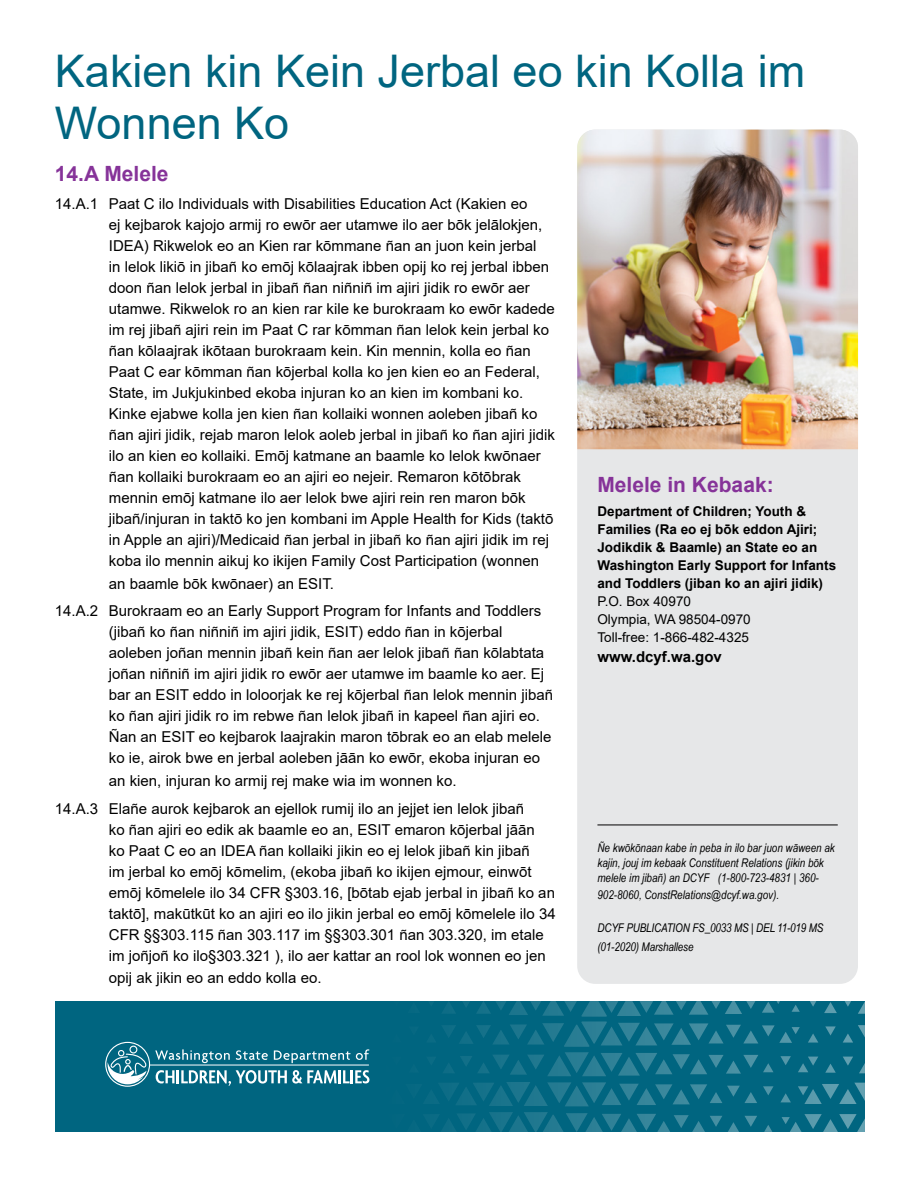
<style>
.page{position:relative;width:918px;height:1188px;background:#fff}
.page>*{position:absolute;margin:0;border:0;box-sizing:border-box;transform-origin:0 0}
.t1{font:45px/52.5px "Arial";color:#006580}
.t2{font:700 21px "Arial";color:#863399}
.t3{font:15px/21px "Arial";color:#000}
.t4{font:700 15px "Arial";color:#000}
.t5{font:700 13.5px/18px "Arial";color:#000}
.t6{font:13.5px/18px "Arial";color:#000}
.t7{font:italic 12px/15px "Arial Narrow";color:#000}
</style>
<div class="page">
<div style="left:577px;top:130px;width:281px;height:854px;background:#e6e7e8;border-radius:18px"></div>
<hr style="left:597px;top:825px;width:241px;height:1px;background:#000">
<img style="left:577px;top:130px;width:281px;height:319px">
<div style="left:56px;top:1001px;width:809px;height:131px;background:#006580"></div>
<svg style="left:781px;top:1093px;width:10px;height:9px"></svg>
<svg style="left:763px;top:1086px;width:11px;height:9px"></svg>
<svg style="left:764px;top:1125px;width:8px;height:7px"></svg>
<svg style="left:728px;top:1116px;width:29px;height:16px"></svg>
<svg style="left:434px;top:1112px;width:288px;height:20px"></svg>
<svg style="left:434px;top:1082px;width:323px;height:24px"></svg>
<svg style="left:782px;top:1114px;width:83px;height:18px"></svg>
<svg style="left:798px;top:1083px;width:67px;height:21px"></svg>
<svg style="left:825px;top:1064px;width:11px;height:9px"></svg>
<svg style="left:825px;top:1026px;width:11px;height:10px"></svg>
<svg style="left:843px;top:1057px;width:10px;height:9px"></svg>
<svg style="left:843px;top:1025px;width:22px;height:18px"></svg>
<svg style="left:858px;top:1001px;width:7px;height:13px"></svg>
<svg style="left:859px;top:1063px;width:6px;height:10px"></svg>
<svg style="left:434px;top:1001px;width:384px;height:75px"></svg>
<svg style="left:824px;top:1002px;width:13px;height:11px"></svg>
<svg style="left:845px;top:1001px;width:6px;height:6px"></svg>
<svg style="left:156px;top:1070px;width:213px;height:16px"></svg>
<hr style="left:150px;top:1065px;width:219px;height:1px;background:#fff">
<svg style="left:155px;top:1049px;width:75px;height:14px"></svg>
<svg style="left:236px;top:1050px;width:32px;height:10px"></svg>
<svg style="left:274px;top:1049px;width:95px;height:14px"></svg>
<div style="left:105px;top:1042px;width:45px;height:45px;border:1px solid #fff;border-radius:50%"></div>
<div style="left:129px;top:1046px;width:8px;height:8px;border:1px solid #fff;border-radius:50%"></div>
<svg style="left:108px;top:1050px;width:41px;height:34px"></svg>
<h1 class="t1" style="left:55px;top:44px;width:752px">Kakien kin Kein Jerbal eo kin Kolla im<br>Wonnen Ko</h1>
<h2 class="t2" style="left:55px;top:159px;width:115px">14.A Melele</h2>
<p class="t3" style="left:109px;top:193px;width:447px;text-indent:-54px">14.A.1 Paat C ilo Individuals with Disabilities Education Act (Kakien eo<br>ej kejbarok kajojo armij ro ewōr aer utamwe ilo aer bōk jelālokjen, IDEA) Rikwelok eo an Kien rar kōmmane ñan an juon kein jerbal<br>in lelok likiō in jibañ ko emōj kōlaajrak ibben opij ko rej jerbal ibben doon ñan lelok jerbal in jibañ ñan niñniñ im ajiri jidik ro ewōr aer utamwe. Rikwelok ro an kien rar kile ke burokraam ko ewōr kadede im rej jibañ ajiri rein im Paat C rar kōmman ñan lelok kein jerbal ko ñan kōlaajrak ikōtaan burokraam kein. Kin mennin, kolla eo ñan Paat C ear kōmman ñan kōjerbal kolla ko jen kien eo an Federal, State, im Jukjukinbed ekoba injuran ko an kien im kombani ko.<br>Kinke ejabwe kolla jen kien ñan kollaiki wonnen aoleben jibañ ko ñan ajiri jidik, rejab maron lelok aoleb jerbal in jibañ ko ñan ajiri jidik ilo an kien eo kollaiki. Emōj katmane an baamle ko lelok kwōnaer ñan kollaiki burokraam eo an ajiri eo nejeir. Remaron kōtōbrak mennin emōj katmane ilo aer lelok bwe ajiri rein ren maron bōk jibañ/injuran in taktō ko jen kombani im Apple Health for Kids (taktō in Apple an ajiri)/Medicaid ñan jerbal in jibañ ko ñan ajiri jidik im rej koba ilo mennin aikuj ko ikijen Family Cost Participation (wonnen</p>
<p class="t3" style="left:55px;top:569px;width:488px;line-height:27.8px;text-indent:54px">an baamle bōk kwōnaer) an ESIT.<br>14.A.2 Burokraam eo an Early Support Program for Infants and Toddlers</p>
<p class="t3" style="left:109px;top:621px;width:446px">(jibañ ko ñan niñniñ im ajiri jidik, ESIT) eddo ñan in kōjerbal aoleben joñan mennin jibañ kein ñan aer lelok jibañ ñan kōlabtata joñan niñniñ im ajiri jidik ro ewōr aer utamwe im baamle ko aer. Ej bar an ESIT eddo in loloorjak ke rej kōjerbal ñan lelok mennin jibañ ko ñan ajiri jidik ro im rebwe ñan lelok jibañ in kapeel ñan ajiri eo.<br>Ñan an ESIT eo kejbarok laajrakin maron tōbrak eo an elab melele ko ie, airok bwe en jerbal aoleben jāān ko ewōr, ekoba injuran eo</p>
<p class="t3" style="left:55px;top:767px;width:471px;line-height:27.8px;text-indent:54px">an kien, injuran ko armij rej make wia im wonnen ko.<br>14.A.3 Elañe aurok kejbarok an ejellok rumij ilo an jejjet ien lelok jibañ</p>
<p class="t3" style="left:109px;top:819px;width:448px">ko ñan ajiri eo edik ak baamle eo an, ESIT emaron kōjerbal jāān<br>ko Paat C eo an IDEA ñan kollaiki jikin eo ej lelok jibañ kin jibañ<br>im jerbal ko emōj kōmelim, (ekoba jibañ ko ikijen ejmour, einwōt emōj kōmelele ilo 34 CFR §303.16, [bōtab ejab jerbal in jibañ ko an taktō], makūtkūt ko an ajiri eo ilo jikin jerbal eo emōj kōmelele ilo 34<br>CFR §§303.115 ñan 303.117 im §§303.301 ñan 303.320, im etale im joñjoñ ko ilo§303.321 ), ilo aer kattar an rool lok wonnen eo jen</p>
<p class="t3" style="left:109px;top:967px;width:214px">opij ak jikin eo an eddo kolla eo.</p>
<h2 class="t2" style="left:597px;top:469px;width:178px">Melele in Kebaak:</h2>
<p class="t5" style="left:597px;top:503px;width:240px">Department of Children; Youth &amp; Families (Ra eo ej bōk eddon Ajiri; Jodikdik &amp; Baamle) an State eo an Washington Early Support for Infants and Toddlers (jiban ko an ajiri jidik)</p>
<p class="t6" style="left:597px;top:592px;width:155px">P.O. Box 40970<br>Olympia, WA 98504-0970<br>Toll-free: 1-866-482-4325</p>
<p class="t4" style="left:597px;top:646px;width:126px">www.dcyf.wa.gov</p>
<p class="t7" style="left:597px;top:840px;width:239px">Ñe kwōkōnaan kabe in peba in ilo bar juon wāween ak kajin, jouj im kebaak Constituent Relations (jikin bōk melele im jibañ) an DCYF (1-800-723-4831 | 360-</p>
<p class="t7" style="left:597px;top:887px;width:183px">902-8060, ConstRelations@dcyf.wa.gov).</p>
<p class="t7" style="left:597px;top:918px;width:228px;line-height:19.5px">DCYF PUBLICATION FS_0033 MS | DEL 11-019 MS (01-2020) Marshallese</p>
</div>
